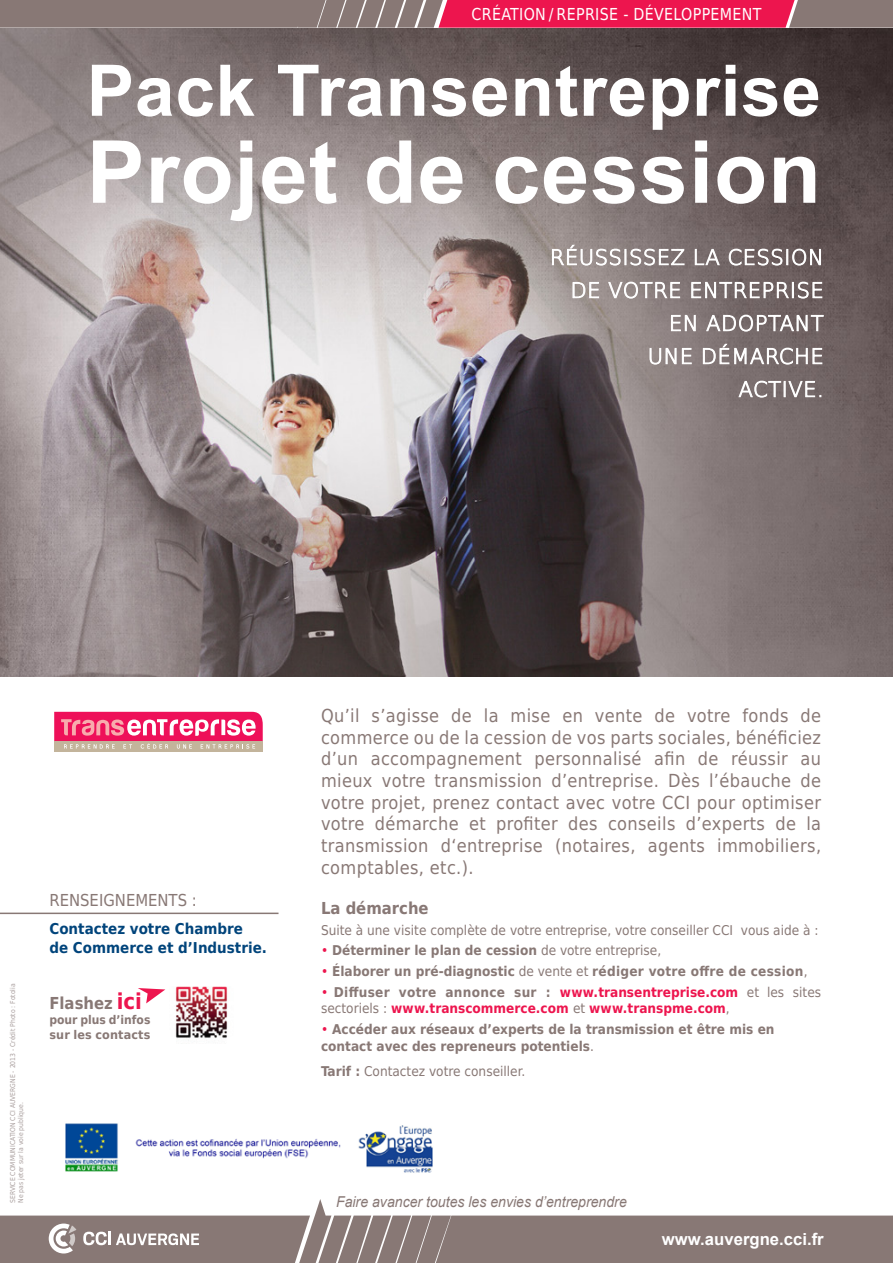
<style>
.page{position:relative;width:893px;height:1263px;background:#fff}
.page>*{position:absolute;margin:0;border:0;box-sizing:border-box;transform-origin:0 0}
.TITRE_FICHE_PRODUIT{font:700 87px "Arial";letter-spacing:.01em;color:#fff}
.TITRE_FICHE_PRODUIT-2{font:700 71.25px "Arial";letter-spacing:.01em;color:#fff}
.chapeau{font:18px/21.6px "DejaVu Sans Condensed";letter-spacing:.02em;color:#887875;text-align:justify}
.t1{font:700 16.65px "Arial";color:#fff}
.t2{font:16.5px "DejaVu Sans Condensed";letter-spacing:.02em;color:#fff;scale:.96 1}
.SOUS-TITRE_DES_PARAG{font:700 16.5px "DejaVu Sans Condensed";color:#887875}
.t3{font:16.5px "DejaVu Sans Condensed";color:#887875}
.t4{font:700 15px/19.5px "DejaVu Sans Condensed";color:#00447b}
.t5{font:italic 15px "Arial";color:#887875;scale:.94 1}
.t6{font:700 13.5px/16.5px "DejaVu Sans Condensed";color:#887875}
.t7{font:700 13.5px/16.5px "DejaVu Sans Condensed";color:#ed154e}
.t8{font:13.5px "DejaVu Sans Condensed";color:#887875}
.t9{font:700 12px/15px "DejaVu Sans Condensed";letter-spacing:.01em;color:#887875}
.t10{font:6.75px "DejaVu Sans Condensed";color:#aaa09f}
.s1{font-size:21.9px;color:#ed154e}
.s2{font-weight:400;color:#ed154e}
.s3{font-weight:400}
.s4{color:#887875}
.s5{font-weight:400;color:#887875}
.s6{font-weight:700}
</style>
<div class="page">
<svg style="left:310px;top:1199px;width:583px;height:64px;fill:#887875"></svg>
<svg style="left:0;top:1215px;width:310px;height:48px;background:#938582"></svg>
<img style="left:0;top:29px;width:893px;height:647px">
<img style="left:175px;top:986px;width:53px;height:55px">
<svg style="left:138px;top:988px;width:27px;height:15px"></svg>
<hr style="left:0;top:912px;width:279px;height:2px;background:#887875">
<svg style="left:0;top:0;width:893px;height:28px;background:#b2566a"></svg>
<svg style="left:552px;top:245px;width:133px;height:21px"></svg>
<svg style="left:695px;top:249px;width:25px;height:16px"></svg>
<svg style="left:729px;top:248px;width:92px;height:18px"></svg>
<svg style="left:572px;top:282px;width:27px;height:16px"></svg>
<svg style="left:608px;top:282px;width:72px;height:17px"></svg>
<svg style="left:691px;top:281px;width:131px;height:18px"></svg>
<svg style="left:671px;top:314px;width:25px;height:18px"></svg>
<svg style="left:706px;top:314px;width:118px;height:18px"></svg>
<svg style="left:649px;top:347px;width:43px;height:18px"></svg>
<svg style="left:703px;top:344px;width:119px;height:21px"></svg>
<svg style="left:738px;top:381px;width:83px;height:17px"></svg>
<div style="left:54px;top:742px;width:209px;height:10px;background:#c3b49b"></div>
<svg style="left:54px;top:712px;width:209px;height:37px"></svg>
<img style="left:65px;top:1123px;width:368px;height:50px">
<p class="t2" style="left:472px;top:1px;width:304px">CRÉATION / REPRISE - DÉVELOPPEMENT</p>
<p class="TITRE_FICHE_PRODUIT-2" style="left:87px;top:43px;width:736px">Pack Transentreprise</p>
<p class="TITRE_FICHE_PRODUIT" style="left:87px;top:114px;width:736px">Projet de cession</p>
<p class="t10" style="left:7px;top:1203px;width:221px;rotate:-90deg">SERVICE COMMUNICATION CCI AUVERGNE - 2013 - Crédit Photo : Fotolia</p>
<p class="t10" style="left:15px;top:1203px;width:102px;rotate:-90deg">Ne pas jeter sur la voie publique.</p>
<p class="t3" style="left:49px;top:886px;width:149px">RENSEIGNEMENTS :</p>
<p class="t4" style="left:49px;top:918px;width:219px">Contactez votre Chambre<br>de Commerce et d’Industrie.</p>
<p class="SOUS-TITRE_DES_PARAG" style="left:49px;top:990px;width:94px">Flashez <span class="s1">ici</span></p>
<p class="t9" style="left:49px;top:1012px;width:103px">pour plus d’infos sur les contacts</p>
<p class="chapeau" style="left:321px;top:705px;width:502px">Qu’il s’agisse de la mise en vente de votre fonds de commerce ou de la cession de vos parts sociales, bénéficiez d’un accompagnement personnalisé afin de réussir au mieux votre transmission d’entreprise. Dès l’ébauche de votre projet, prenez contact avec votre CCI pour optimiser votre démarche et profiter des conseils d’experts de la transmission d‘entreprise (notaires, agents immobiliers, comptables, etc.).</p>
<p class="SOUS-TITRE_DES_PARAG" style="left:321px;top:894px;width:109px">La démarche</p>
<p class="t8" style="left:321px;top:919px;width:499px">Suite à une visite complète de votre entreprise, votre conseiller CCI vous aide à :</p>
<p class="t6" style="left:321px;top:942px;width:342px"><span class="s2">•</span> Déterminer le plan de cession <span class="s3">de votre entreprise,</span></p>
<p class="t6" style="left:321px;top:963px;width:488px"><span class="s2">•</span> Élaborer un pré-diagnostic <span class="s3">de vente et</span> rédiger votre offre de cession<span class="s3">,</span></p>
<p class="t7" style="left:321px;top:983px;width:502px"><span class="s3">•</span> <span class="s4">Diffuser votre annonce sur :</span> www.transentreprise.com <span class="s5">et les sites sectoriels :</span> www.transcommerce.com <span class="s5">et</span> www.transpme.com<span class="s5">,</span></p>
<p class="t6" style="left:321px;top:1021px;width:455px"><span class="s2">•</span> Accéder aux réseaux d’experts de la transmission et être mis en contact avec des repreneurs potentiels<span class="s3">.</span></p>
<p class="t8" style="left:321px;top:1060px;width:206px"><span class="s6">Tarif :</span> Contactez votre conseiller.</p>
<p class="t5" style="left:336px;top:1191px;width:311px">Faire avancer toutes les envies d’entreprendre</p>
<p class="t1" style="left:662px;top:1228px;width:163px">www.auvergne.cci.fr</p>
</div>
